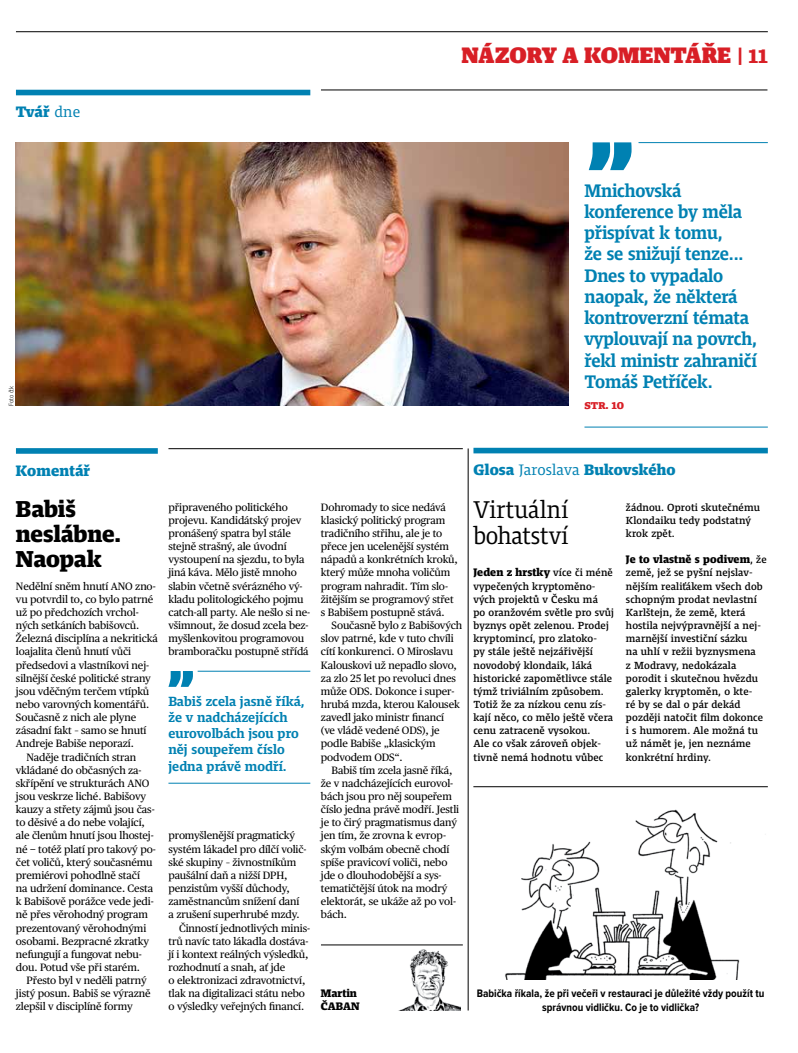
<style>
.page{position:relative;width:798px;height:1053px;background:#fff}
.page>*{position:absolute;margin:0;border:0;box-sizing:border-box;transform-origin:0 0}
.t1{font:25px/26.2px "Harrison Serif Pro";letter-spacing:.005em;color:#000;scale:.95 1}
.t2{font:900 23.75px/25px "Harrison Serif Pro";letter-spacing:-.005em;color:#000}
.t3{font:900 23.12px "Harrison Serif Pro";letter-spacing:.02em;color:#d81f26;scale:.96 1}
.t4{font:700 18.75px/21.2px "Harrison Serif Pro";letter-spacing:-.01em;color:#0081b2;scale:.96 1}
.t5{font:900 15.62px "Harrison Serif Pro";letter-spacing:.01em;color:#0081b2}
.t6{font:700 13.75px/16.2px "Harrison Serif Pro";color:#0081b2}
.t7{font:900 11.88px "Harrison Serif Pro";color:#d81f26;scale:.96 1}
.t8{font:700 11.25px/13.1px "Proxima Nova Cond";color:#000;text-align:center}
.t9{font:900 11.25px/13.1px "Harrison Serif Pro";color:#000}
.t10{font:10.62px/13.1px "Publico Text";letter-spacing:-.01em;color:#000}
.t11{font:500 10.62px/13.1px "Harrison Serif Pro";letter-spacing:.01em;color:#000}
.t12{font:300 6.88px "Proxima Nova Cond";color:#000}
.s1{font-weight:400}
.s2{font-size:20px}
.s3{font-family:"Proxima Nova Cond"}
.s4{font-weight:500;font-size:10.62px}
</style>
<div class="page">
<hr style="left:16px;top:31px;width:751px;height:1px;background:#000">
<img style="left:16px;top:143px;width:552px;height:262px">
<hr style="left:321px;top:90px;width:446px;height:1px;background:#000">
<hr style="left:468px;top:448px;width:1px;height:562px;background:#000">
<img style="left:505px;top:809px;width:235px;height:169px">
<div style="left:16px;top:90px;width:294px;height:5px;background:#0081b2"></div>
<hr style="left:638px;top:142px;width:129px;height:1px;background:#0081b2">
<hr style="left:584px;top:427px;width:183px;height:1px;background:#0081b2">
<svg style="left:588px;top:142px;width:43px;height:28px"></svg>
<hr style="left:168px;top:448px;width:294px;height:1px;background:#000">
<div style="left:16px;top:448px;width:142px;height:5px;background:#0081b2"></div>
<div style="left:473px;top:448px;width:294px;height:5px;background:#0081b2"></div>
<hr style="left:321px;top:944px;width:141px;height:1px;background:#000">
<img style="left:400px;top:949px;width:60px;height:61px">
<hr style="left:473px;top:786px;width:294px;height:1px;background:#000">
<hr style="left:197px;top:671px;width:113px;height:1px;background:#0081b2">
<hr style="left:168px;top:783px;width:142px;height:1px;background:#0081b2">
<svg style="left:168px;top:671px;width:25px;height:15px"></svg>
<h3 class="t5" style="left:16px;top:101px;width:66px">Tvář <span class="s1">dne</span></h3>
<p class="t12" style="left:8px;top:406px;width:22px;rotate:-90deg">Foto čtk</p>
<h3 class="t3" style="left:461px;top:38px;width:319px">NÁZORY A KOMENTÁŘE <span class="s2">| 11</span></h3>
<h3 class="t4" style="left:584px;top:178px;width:181px">Mnichovská konference by měla přispívat k tomu,<br>že se snižují tenze...<br>Dnes to vypadalo naopak, že některá kontroverzní témata vyplouvají na povrch, řekl ministr zahraničí<br>Tomáš Petříček.</h3>
<p class="t7" style="left:584px;top:396px;width:43px">str. 10</p>
<h3 class="t5" style="left:16px;top:459px;width:76px">Komentář</h3>
<h3 class="t5" style="left:473px;top:458px;width:203px">Glosa <span class="s1">Jaroslava</span> Bukovského</h3>
<p class="t10" style="left:321px;top:499px;width:138px">Dohromady to sice nedává klasický politický program tradičního střihu, ale je to přece jen ucelenější systém nápadů a konkrétních kroků, který může mnoha voličům program nahradit. Tím slo&shy;žitějším se programový střet s Babišem postupně stává.</p>
<p class="t10" style="left:321px;top:618px;width:143px;text-indent:11px">Současně bylo z Babišových slov patrné, kde v tuto chvíli cítí konkurenci. O Miroslavu<br>Kalouskovi už nepadlo slovo, za zlo 25 let po revoluci dnes může ODS. Dokonce i super&shy;hrubá mzda, kterou Kalousek zavedl jako ministr financí<br>(ve vládě vedené ODS), je podle Babiše „klasickým podvodem ODS“.</p>
<p class="t10" style="left:321px;top:762px;width:140px;text-indent:11px">Babiš tím zcela jasně říká, že v nadcházejících eurovol&shy;bách jsou pro něj soupeřem číslo jedna právě modří. Jestli je to čirý pragmatismus daný jen tím, že zrovna k evrop&shy;ským volbám obecně chodí spíše pravicoví voliči, nebo jde o dlouhodobější a sys&shy;tematičtější útok na modrý elektorát, se ukáže až po vol&shy;bách.</p>
<h2 class="t2" style="left:16px;top:494px;width:107px">Babiš neslábne.<br>Naopak</h2>
<p class="t10" style="left:16px;top:578px;width:141px">Nedělní sněm hnutí ANO zno-</p>
<p class="t10" style="left:16px;top:591px;width:139px">vu potvrdil to, co bylo patrné</p>
<p class="t10" style="left:16px;top:605px;width:124px">už po předchozích vrchol-</p>
<p class="t10" style="left:16px;top:618px;width:125px">ných setkáních babišovců.</p>
<p class="t10" style="left:16px;top:631px;width:143px">Železná disciplína a nekritická</p>
<p class="t10" style="left:16px;top:644px;width:117px">loajalita členů hnutí vůči</p>
<p class="t10" style="left:16px;top:657px;width:135px">předsedovi a vlastníkovi nej-</p>
<p class="t10" style="left:16px;top:670px;width:136px">silnější české politické strany</p>
<p class="t10" style="left:16px;top:683px;width:135px">jsou vděčným terčem vtípků</p>
<p class="t10" style="left:16px;top:697px;width:135px">nebo varovných komentářů.</p>
<p class="t10" style="left:16px;top:710px;width:122px">Současně z nich ale plyne</p>
<p class="t10" style="left:16px;top:723px;width:132px">zásadní fakt – samo se hnutí</p>
<p class="t10" style="left:16px;top:736px;width:119px">Andreje Babiše neporazí.</p>
<p class="t10" style="left:27px;top:749px;width:111px">Naděje tradičních stran</p>
<p class="t10" style="left:16px;top:762px;width:127px">vkládané do občasných za-</p>
<p class="t10" style="left:16px;top:775px;width:135px">skřípění ve strukturách ANO</p>
<p class="t10" style="left:16px;top:789px;width:132px">jsou veskrze liché. Babišovy</p>
<p class="t10" style="left:16px;top:802px;width:140px">kauzy a střety zájmů jsou čas-</p>
<p class="t10" style="left:16px;top:815px;width:130px">to děsivé a do nebe volající,</p>
<p class="t10" style="left:16px;top:828px;width:139px">ale členům hnutí jsou lhostej-</p>
<p class="t10" style="left:16px;top:841px;width:141px">né <span class="s3">–</span> totéž platí pro takový po-</p>
<p class="t10" style="left:16px;top:854px;width:138px">čet voličů, který současnému</p>
<p class="t10" style="left:16px;top:867px;width:125px">premiérovi pohodlně stačí</p>
<p class="t10" style="left:16px;top:881px;width:139px">na udržení dominance. Cesta</p>
<p class="t10" style="left:16px;top:894px;width:139px">k Babišově porážce vede jedi-</p>
<p class="t10" style="left:16px;top:907px;width:133px">ně přes věrohodný program</p>
<p class="t10" style="left:16px;top:920px;width:132px">prezentovaný věrohodnými</p>
<p class="t10" style="left:16px;top:933px;width:135px">osobami. Bezpracné zkratky</p>
<p class="t10" style="left:16px;top:946px;width:127px">nefungují a fungovat nebu-</p>
<p class="t10" style="left:16px;top:959px;width:125px">dou. Potud vše při starém.</p>
<p class="t10" style="left:27px;top:973px;width:121px">Přesto byl v neděli patrný</p>
<p class="t10" style="left:16px;top:986px;width:136px">jistý posun. Babiš se výrazně</p>
<p class="t10" style="left:16px;top:999px;width:118px">zlepšil v disciplíně formy</p>
<h1 class="t1" style="left:473px;top:494px;width:101px">Virtuální bohatství</h1>
<p class="t9" style="left:473px;top:565px;width:141px">Jeden z hrstky <span class="s4">více či méně</span></p>
<p class="t11" style="left:473px;top:578px;width:142px">vypečených kryptoměno&shy;vých projektů v Česku má<br>po oranžovém světle pro svůj byznys opět zelenou. Prodej kryptomincí, pro zlatoko-<br>py stále ještě nejzářivější novodobý klondaik, láká historické zapomětlivce stále týmž triviálním způsobem.<br>Totiž že za nízkou cenu zís&shy;kají něco, co mělo ještě včera cenu zatraceně vysokou.<br>Ale co však zároveň objek&shy;tivně nemá hodnotu vůbec</p>
<p class="t10" style="left:168px;top:499px;width:143px">připraveného politického projevu. Kandidátský projev pronášený spatra byl stále stejně strašný, ale úvodní vystoupení na sjezdu, to byla jiná káva. Mělo jistě mnoho slabin včetně svérázného vý&shy;kladu politologického pojmu catch-all party. Ale nešlo si ne&shy;všimnout, že dosud zcela bez&shy;myšlenkovitou programovou bramboračku postupně střídá</p>
<p class="t11" style="left:625px;top:499px;width:135px">žádnou. Oproti skutečnému<br>Klondaiku tedy podstatný krok zpět.</p>
<p class="t9" style="left:625px;top:552px;width:142px">Je to vlastně s podivem<span class="s4">, že</span></p>
<p class="t11" style="left:625px;top:565px;width:139px">země, jež se pyšní nejslav&shy;nějším realiťákem všech dob schopným prodat nevlastní<br>Karlštejn, že země, která hostila nejvýpravnější a nej&shy;marnější investiční sázku<br>na uhlí v režii byznysmena z Modravy, nedokázala porodit i skutečnou hvězdu galerky kryptoměn, o kte&shy;ré by se dal o pár dekád později natočit film dokonce i s humorem. Ale možná tu už námět je, jen neznáme konkrétní hrdiny.</p>
<p class="t6" style="left:168px;top:691px;width:138px">Babiš zcela jasně říká, že v nadcházejících eurovolbách jsou pro něj soupeřem číslo jedna právě modří.</p>
<p class="t10" style="left:168px;top:828px;width:128px">promyšlenější pragmatický</p>
<p class="t10" style="left:168px;top:841px;width:139px">systém lákadel pro dílčí volič-</p>
<p class="t10" style="left:168px;top:854px;width:129px">ské skupiny – živnostníkům</p>
<p class="t10" style="left:168px;top:868px;width:121px">paušální daň a nižší DPH,</p>
<p class="t10" style="left:168px;top:881px;width:123px">penzistům vyšší důchody,</p>
<p class="t10" style="left:168px;top:894px;width:132px">zaměstnancům snížení daní</p>
<p class="t10" style="left:168px;top:907px;width:133px">a zrušení superhrubé mzdy.</p>
<p class="t10" style="left:179px;top:920px;width:132px">Činností jednotlivých minis-</p>
<p class="t10" style="left:168px;top:933px;width:141px">trů navíc tato lákadla dostáva-</p>
<p class="t10" style="left:168px;top:946px;width:141px">jí i kontext reálných výsledků,</p>
<p class="t10" style="left:168px;top:960px;width:118px">rozhodnutí a snah, ať jde</p>
<p class="t10" style="left:168px;top:973px;width:138px">o elektronizaci zdravotnictví,</p>
<p class="t10" style="left:168px;top:986px;width:138px">tlak na digitalizaci státu nebo</p>
<p class="t10" style="left:168px;top:999px;width:137px">o výsledky veřejných financí.</p>
<p class="t8" style="left:476px;top:987px;width:289px">Babička říkala, že při večeři v restauraci je důležité vždy použít tu správnou vidličku. Co je to vidlička?</p>
<p class="t9" style="left:321px;top:985px;width:40px">Martin<br>ČABAN</p>
</div>
